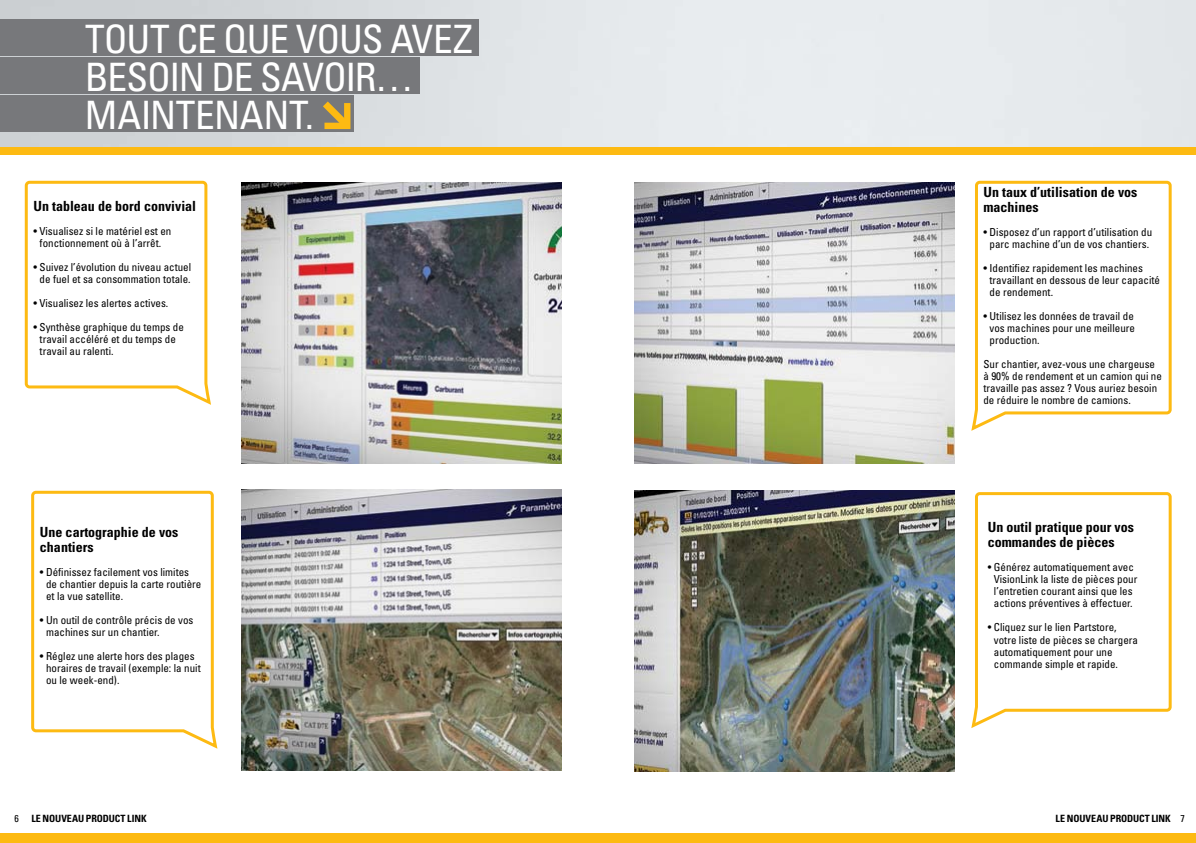
<style>
.page{position:relative;width:1196px;height:843px;background:#fff}
.page>*{position:absolute;margin:0;border:0;box-sizing:border-box;transform-origin:0 0}
.t1{font:condensed 39.1px/38.1px "Univers";letter-spacing:-.025em;color:#fff}
.t2{font:700 condensed 14px/15px "Univers";color:#000}
.t3{font:condensed 11px/12px "Univers";color:#000}
.t4{font:700 condensed 10px "Univers";letter-spacing:-.01em;color:#000}
.t5{font:condensed 10px "Univers";color:#000}
.s1{font-weight:400}
</style>
<div class="page">
<svg style="left:0;top:0;width:395px;height:148px;background:#d3d5d4"></svg>
<div style="left:395px;top:0;width:800px;height:148px;background:#e6eaed"></div>
<div style="left:0;top:833px;width:1195px;height:9px;background:#fdba12"></div>
<div style="left:0;top:148px;width:1195px;height:7px;background:#fdba12"></div>
<div style="left:0;top:19px;width:478px;height:37px;background:#77787b"></div>
<div style="left:0;top:57px;width:419px;height:37px;background:#77787b"></div>
<div style="left:0;top:95px;width:353px;height:37px;background:#77787b"></div>
<svg style="left:323px;top:101px;width:28px;height:28px"></svg>
<svg style="left:24px;top:180px;width:187px;height:222px"></svg>
<svg style="left:31px;top:490px;width:186px;height:256px"></svg>
<svg style="left:971px;top:180px;width:201px;height:251px"></svg>
<svg style="left:971px;top:492px;width:201px;height:236px"></svg>
<img style="left:241px;top:182px;width:321px;height:281px">
<img style="left:634px;top:182px;width:320px;height:281px">
<img style="left:634px;top:490px;width:320px;height:281px">
<img style="left:241px;top:489px;width:321px;height:281px">
<h1 class="t1" style="left:85px;top:19px;width:389px">TOUT CE QUE VOU S AVEZ<br>BESOIN DE SAVOIR…<br>MAINTENANT.</h1>
<p class="t2" style="left:33px;top:198px;width:164px">Un tableau de bord convivial</p>
<p class="t3" style="left:33px;top:224px;width:139px;text-align:center">• Visualisez si le matériel est en fonctionnement où à l’arrêt.</p>
<p class="t3" style="left:33px;top:260px;width:159px;text-align:center">• Suivez l’évolution du niveau actuel de fuel et sa consommation totale.</p>
<p class="t3" style="left:33px;top:296px;width:136px">• Visualisez les alertes actives.</p>
<p class="t3" style="left:40px;top:320px;width:146px;text-indent:-6px">• Synthèse graphique du temps de travail accéléré et du temps de travail au ralenti.</p>
<p class="t2" style="left:40px;top:523px;width:140px">Une cartographie de vos chantiers</p>
<p class="t3" style="left:46px;top:565px;width:157px;text-indent:-6px">• Définissez facilement vos limites de chantier depuis la carte routière et la vue satellite.</p>
<p class="t3" style="left:46px;top:613px;width:149px;text-indent:-6px">• Un outil de contrôle précis de vos machines sur un chantier.</p>
<p class="t3" style="left:46px;top:649px;width:156px;text-indent:-6px">• Réglez une alerte hors des plages horaires de travail (exemple: la nuit ou le week-end).</p>
<p class="t2" style="left:983px;top:184px;width:155px">Un taux d’utilisation de vos machines</p>
<p class="t3" style="left:983px;top:226px;width:170px;text-align:center">• Disposez d’un rapport d’utilisation du parc machine d’un de vos chantiers.</p>
<p class="t3" style="left:989px;top:262px;width:172px;text-indent:-6px">• Identifiez rapidement les machines travaillant en dessous de leur capacité de rendement.</p>
<p class="t3" style="left:989px;top:310px;width:147px;text-align:justify;text-indent:-6px">• Utilisez les données de travail de vos machines pour une meilleure production.</p>
<p class="t3" style="left:983px;top:358px;width:180px">Sur chantier, avez-vous une chargeuse à 90% de rendement et un camion qui ne travaille pas assez ? Vous auriez besoin de réduire le nombre de camions.</p>
<p class="t2" style="left:987px;top:519px;width:148px">Un outil pratique pour vos commandes de pièces</p>
<p class="t3" style="left:987px;top:561px;width:151px;text-align:center">• Générez automatiquement avec VisionLink la liste de pièces pour l’entretien courant ainsi que les actions préventives à effectuer.</p>
<p class="t3" style="left:993px;top:621px;width:146px;text-indent:-6px">• Cliquez sur le lien Partstore, votre liste de pièces se chargera automatiquement pour une commande simple et rapide.</p>
<p class="t5" style="left:14px;top:811px;width:6px">6</p>
<p class="t4" style="left:31px;top:811px;width:117px">LE NOUVEAU PRODUCT LINK</p>
<p class="t4" style="left:1055px;top:811px;width:131px">LE NOUVEAU PRODUCT LINK <span class="s1">7</span></p>
</div>
